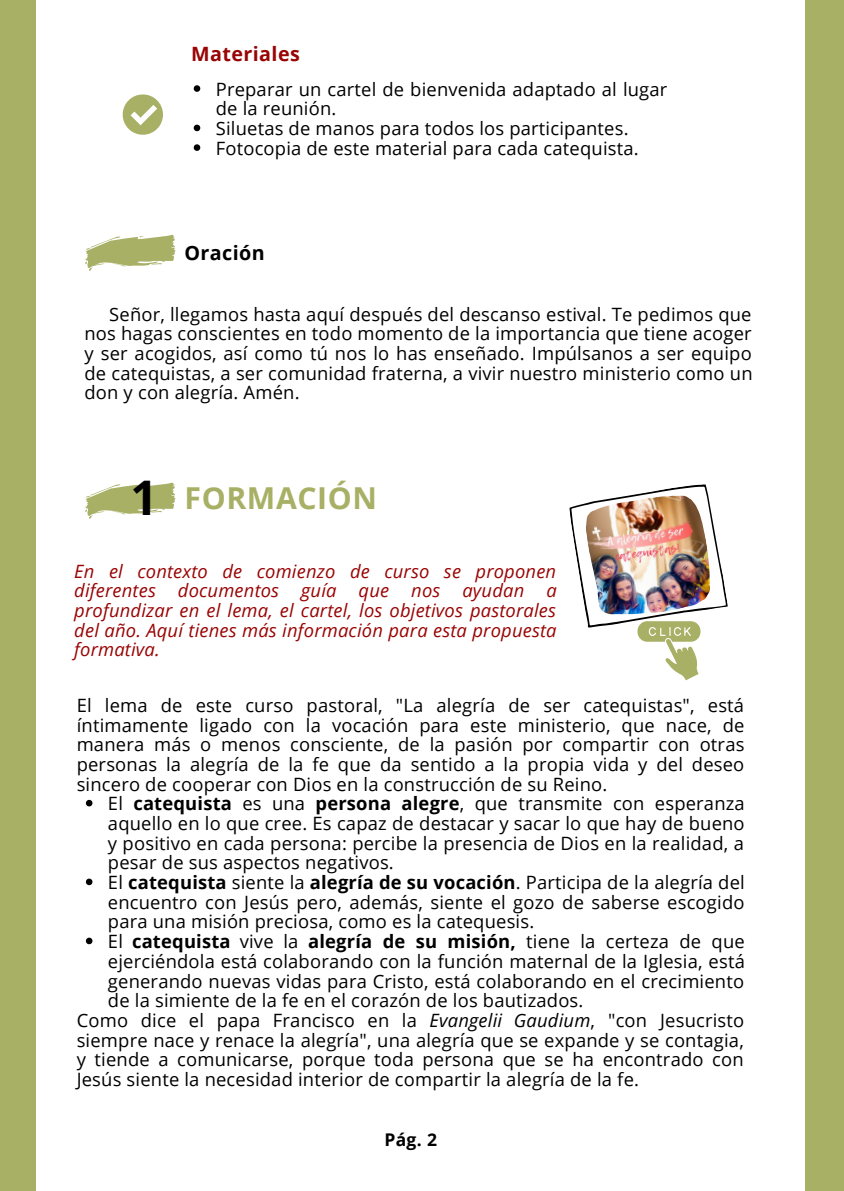
<style>
.page{position:relative;width:844px;height:1191px;background:#fff}
.page>*{position:absolute;margin:0;border:0;box-sizing:border-box;transform-origin:0 0}
.t1{font:700 47.6px "Open Sans";color:#000}
.t2{font:700 30.28px "Open Sans";letter-spacing:.02em;color:#a8b065}
.t3{font:700 19.78px "Open Sans";letter-spacing:.02em;color:#990404}
.t4{font:700 19.78px "Open Sans";letter-spacing:.02em;color:#000}
.t5{font:18.38px/19.6px "Open Sans";letter-spacing:.01em;color:#000;text-align:justify}
.t6{font:italic 18.38px/19.6px "Open Sans";letter-spacing:.01em;color:#990404;text-align:justify}
.t7{font:700 17.5px "Open Sans";color:#000}
.s1{font-weight:700}
.s2{font-style:italic}
</style>
<div class="page">
<div style="left:0;top:0;width:843px;height:1190px;background:#a8b065"></div>
<div style="left:36px;top:0;width:768px;height:1190px;background:#fff"></div>
<svg style="left:122px;top:94px;width:41px;height:41px"></svg>
<svg style="left:84px;top:482px;width:92px;height:37px"></svg>
<svg style="left:84px;top:234px;width:92px;height:37px"></svg>
<img style="left:569px;top:484px;width:158px;height:196px">
<svg style="left:194px;top:85px;width:6px;height:7px"></svg>
<svg style="left:194px;top:125px;width:6px;height:6px"></svg>
<svg style="left:194px;top:144px;width:6px;height:7px"></svg>
<svg style="left:86px;top:799px;width:6px;height:7px"></svg>
<svg style="left:86px;top:878px;width:6px;height:7px"></svg>
<svg style="left:86px;top:937px;width:6px;height:7px"></svg>
<p class="t3" style="left:191px;top:40px;width:110px">Materiales</p>
<p class="t5" style="left:216px;top:79px;width:453px;text-align:left">Preparar un cartel de bienvenida adaptado al lugar de la reunión.<br>Siluetas de manos para todos los participantes.<br>Fotocopia de este material para cada catequista.</p>
<p class="t4" style="left:184px;top:239px;width:82px">Oración</p>
<p class="t5" style="left:84px;top:304px;width:669px;text-indent:25px">Señor, llegamos hasta aquí después del descanso estival. Te pedimos que nos hagas conscientes en todo momento de la importancia que tiene acoger y ser acogidos, así como tú nos lo has enseñado. Impúlsanos a ser equipo de catequistas, a ser comunidad fraterna, a vivir nuestro ministerio como un don y con alegría. Amén.</p>
<h1 class="t1" style="left:130px;top:464px;width:29px">1</h1>
<h2 class="t2" style="left:184px;top:476px;width:194px">FORMACIÓN</h2>
<p class="t6" style="left:74px;top:560px;width:484px">En el contexto de comienzo de curso se proponen diferentes documentos guía que nos ayudan a profundizar en el lema, el cartel, los objetivos pastorales del año. Aquí tienes más información para esta propuesta formativa.</p>
<p class="t5" style="left:77px;top:695px;width:669px">El lema de este curso pastoral, "La alegría de ser catequistas", está íntimamente ligado con la vocación para este ministerio, que nace, de manera más o menos consciente, de la pasión por compartir con otras personas la alegría de la fe que da sentido a la propia vida y del deseo sincero de cooperar con Dios en la construcción de su Reino.</p>
<p class="t5" style="left:108px;top:793px;width:638px;text-align:left">El <span class="s1">catequista</span> es una <span class="s1">persona alegre</span>, que transmite con esperanza aquello en lo que cree. Es capaz de destacar y sacar lo que hay de bueno y positivo en cada persona: percibe la presencia de Dios en la realidad, a pesar de sus aspectos negativos.<br>El <span class="s1">catequista</span> siente la <span class="s1">alegría de su vocación</span>. Participa de la alegría del encuentro con Jesús pero, además, siente el gozo de saberse escogido para una misión preciosa, como es la catequesis.<br>El <span class="s1">catequista</span> vive la <span class="s1">alegría de su misión,</span> tiene la certeza de que ejerciéndola está colaborando con la función maternal de la Iglesia, está generando nuevas vidas para Cristo, está colaborando en el crecimiento de la simiente de la fe en el corazón de los bautizados.</p>
<p class="t5" style="left:77px;top:1010px;width:669px">Como dice el papa Francisco en la <span class="s2">Evangelii Gaudium</span>, "con Jesucristo siempre nace y renace la alegría", una alegría que se expande y se contagia, y tiende a comunicarse, porque toda persona que se ha encontrado con Jesús siente la necesidad interior de compartir la alegría de la fe.</p>
<p class="t7" style="left:384px;top:1126px;width:54px">Pág. 2</p>
</div>
